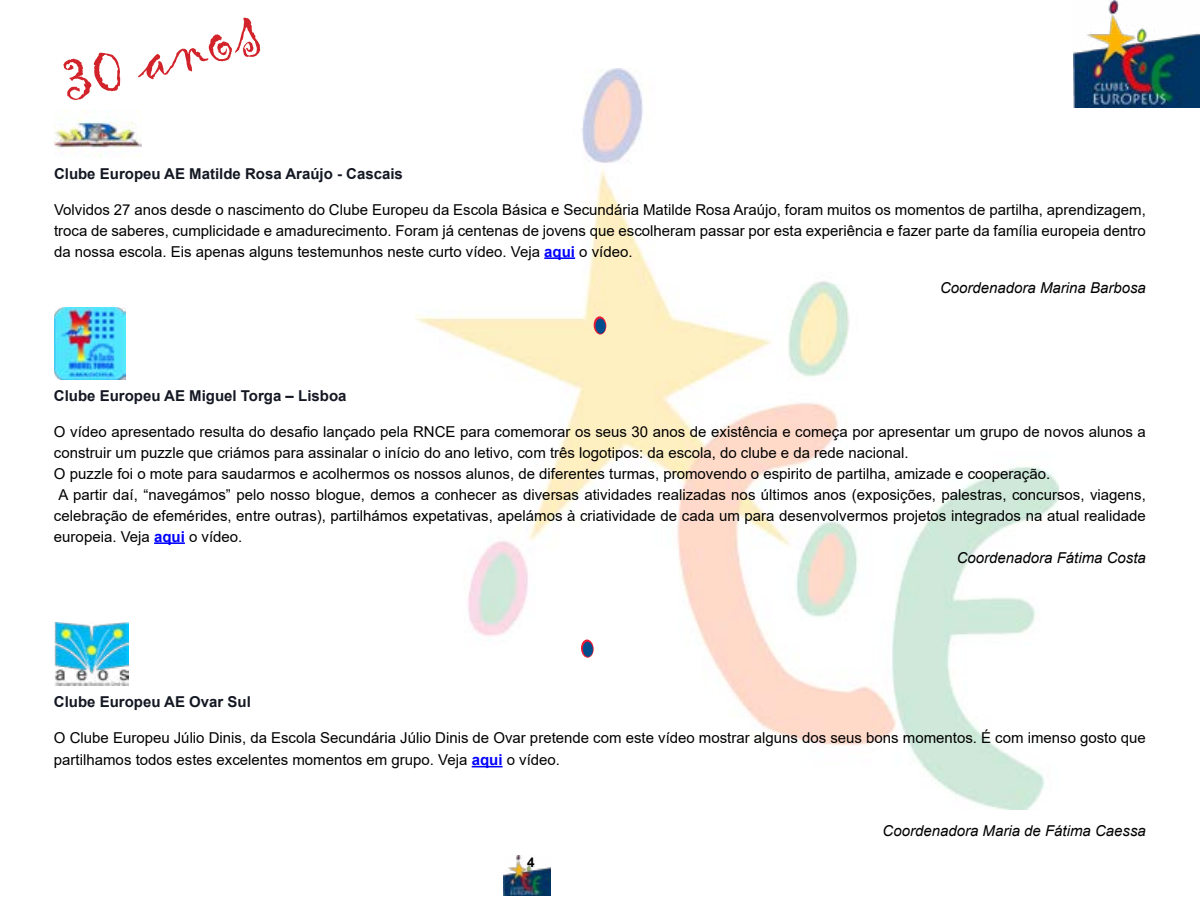
<style>
.page{position:relative;width:1200px;height:900px;background:#fff}
.page>*{position:absolute;margin:0;border:0;box-sizing:border-box;transform-origin:0 0}
.t1{font:72px "Gigi";color:#d2232a}
.t2{font:15px/21px "Arial";color:#000;text-align:justify}
.t3{font:700 15px "Arial";color:#141823}
.t4{font:italic 15px "Arial";color:#000}
.t5{font:700 13.5px "Arial";color:#000}
.s1{font-weight:700;color:#00f}
</style>
<div class="page">
<img style="left:504px;top:856px;width:47px;height:39px">
<img style="left:416px;top:69px;width:643px;height:741px">
<img style="left:1074px;top:1px;width:126px;height:106px">
<hr style="left:544px;top:257px;width:31px;height:2px;background:#00f">
<hr style="left:154px;top:542px;width:31px;height:2px;background:#00f">
<hr style="left:472px;top:766px;width:31px;height:1px;background:#00f">
<svg style="left:593px;top:316px;width:14px;height:19px"></svg>
<div style="left:595px;top:319px;width:11px;height:15px;background:#004e8d;border-radius:50%"></div>
<svg style="left:581px;top:639px;width:13px;height:19px"></svg>
<div style="left:583px;top:642px;width:10px;height:15px;background:#004e8d;border-radius:50%"></div>
<img style="left:54px;top:110px;width:87px;height:47px">
<img style="left:54px;top:308px;width:71px;height:71px">
<img style="left:54px;top:622px;width:74px;height:63px">
<h1 class="t1" style="left:51px;top:34px;width:204px;rotate:-14deg">30 anos</h1>
<p class="t3" style="left:54px;top:163px;width:350px">Clube Europeu AE Matilde Rosa Araújo - Cascais</p>
<p class="t2" style="left:54px;top:199px;width:1093px">Volvidos 27 anos desde o nascimento do Clube Europeu da Escola Básica e Secundária Matilde Rosa Araújo, foram muitos os momentos de partilha, aprendizagem, troca de saberes, cumplicidade e amadurecimento. Foram já centenas de jovens que escolheram passar por esta experiência e fazer parte da família europeia dentro da nossa escola. Eis apenas alguns testemunhos neste curto vídeo. Veja <span class="s1">aqui</span> o vídeo.</p>
<p class="t4" style="left:940px;top:278px;width:207px">Coordenadora Marina Barbosa</p>
<p class="t3" style="left:54px;top:385px;width:294px">Clube Europeu AE Miguel Torga – Lisboa</p>
<p class="t2" style="left:54px;top:421px;width:1093px">O vídeo apresentado resulta do desafio lançado pela RNCE para comemorar os seus 30 anos de existência e começa por apresentar um grupo de novos alunos a</p>
<p class="t2" style="left:54px;top:442px;width:856px">construir um puzzle que criámos para assinalar o início do ano letivo, com três logotipos: da escola, do clube e da rede nacional.</p>
<p class="t2" style="left:54px;top:463px;width:998px">O puzzle foi o mote para saudarmos e acolhermos os nossos alunos, de diferentes turmas, promovendo o espirito de partilha, amizade e cooperação.</p>
<p class="t2" style="left:59px;top:484px;width:1089px">A partir daí, “navegámos” pelo nosso blogue, demos a conhecer as diversas atividades realizadas nos últimos anos (exposições, palestras, concursos, viagens,</p>
<p class="t2" style="left:54px;top:505px;width:1093px">celebração de efemérides, entre outras), partilhámos expetativas, apelámos à criatividade de cada um para desenvolvermos projetos integrados na atual realidade</p>
<p class="t2" style="left:54px;top:526px;width:190px">europeia. Veja <span class="s1">aqui</span> o vídeo.</p>
<p class="t4" style="left:957px;top:548px;width:191px">Coordenadora Fátima Costa</p>
<p class="t3" style="left:54px;top:691px;width:198px">Clube Europeu AE Ovar Sul</p>
<p class="t2" style="left:54px;top:726px;width:1093px;line-height:22.5px">O Clube Europeu Júlio Dinis, da Escola Secundária Júlio Dinis de Ovar pretende com este vídeo mostrar alguns dos seus bons momentos. É com imenso gosto que partilhamos todos estes excelentes momentos em grupo. Veja <span class="s1">aqui</span> o vídeo.</p>
<p class="t5" style="left:527px;top:853px;width:9px">4</p>
<p class="t4" style="left:883px;top:821px;width:265px">Coordenadora Maria de Fátima Caessa</p>
</div>
